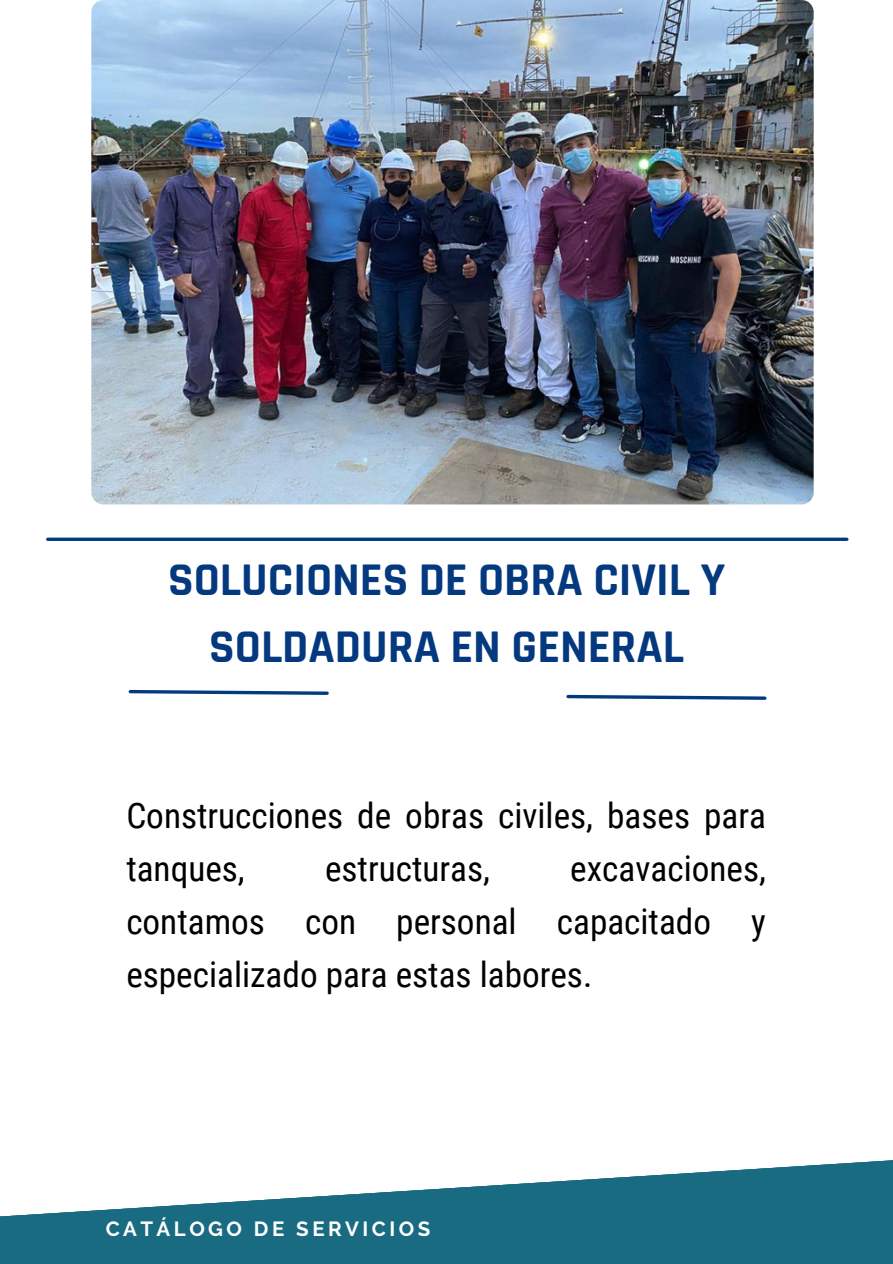
<style>
.page{position:relative;width:893px;height:1264px;background:#fff}
.page>*{position:absolute;margin:0;border:0;box-sizing:border-box;transform-origin:0 0}
.t1{font:700 47.4px/66.3px "Rajdhani";color:#043980;text-align:center}
.t2{font:35.25px/52.8px "Roboto Condensed";color:#000}
.t3{font:700 20.4px "Raleway";letter-spacing:.17em;color:#fff}
</style>
<div class="page">
<div style="left:0;top:0;width:892px;height:1263px;background:#196b81"></div>
<div style="left:0;top:0;width:892px;height:1217px;background:#fff"></div>
<img style="left:91px;top:0;width:722px;height:504px;border-radius:12px">
<svg style="left:48px;top:537px;width:798px;height:4px;background:#2a5793"></svg>
<svg style="left:564px;top:693px;width:204px;height:8px;background:#97adca"></svg>
<svg style="left:127px;top:688px;width:203px;height:8px;background:#96acca"></svg>
<h1 class="t1" style="left:168px;top:548px;width:558px">SOLUCIONES DE OBRA CIVIL Y<br>SOLDADURA EN GENERAL</h1>
<p class="t2" style="left:126px;top:789px;width:641px">Construcciones de obras civiles, bases para tanques,</p>
<p class="t2" style="left:126px;top:842px;width:641px;text-align:justify;text-indent:444px">excavaciones, contamos con personal capacitado y especializado para estas labores.</p>
<p class="t2" style="left:325px;top:842px;width:166px">estructuras,</p>
<h2 class="t3" style="left:106px;top:1216px;width:326px">CATÁLOGO DE SERVICIOS</h2>
</div>
